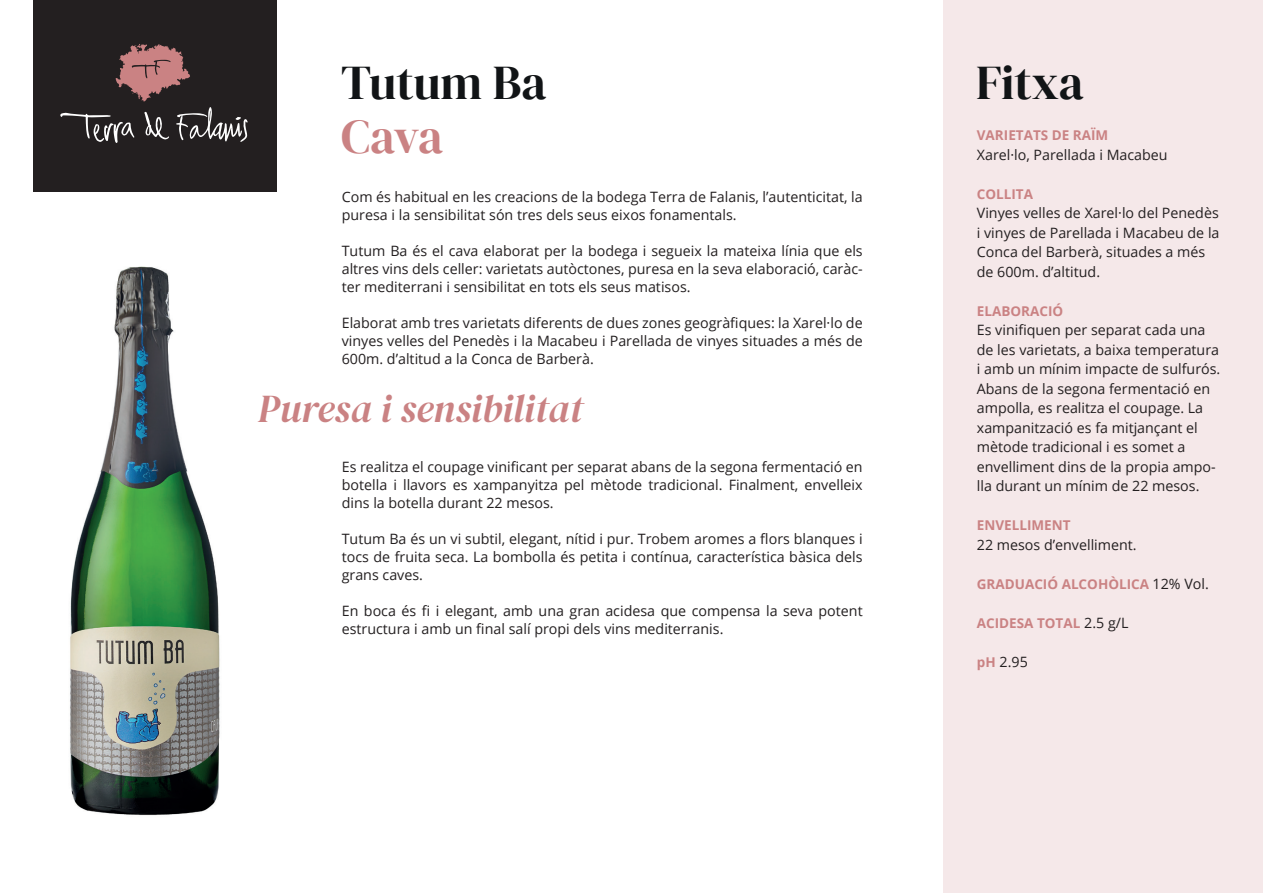
<style>
.page{position:relative;width:1263px;height:893px;background:#fff}
.page>*{position:absolute;margin:0;border:0;box-sizing:border-box;transform-origin:0 0}
.t1{font:48px "DM Serif Display";color:#111416}
.t2{font:48px "DM Serif Display";color:#ca8283}
.t3{font:italic 39px "DM Serif Display";color:#ca8283}
.t4{font:14.25px/19.5px "Open Sans";color:#231f20}
.t5{font:700 13.5px "Open Sans";color:#ca8283}
.s1{font-weight:400;font-size:14.25px;color:#231f20}
.s2{font-weight:700;font-size:13.5px;color:#ca8283}
</style>
<div class="page">
<img style="left:70px;top:266px;width:150px;height:550px">
<div style="left:33px;top:0;width:244px;height:191px;background:#231f20"></div>
<div style="left:943px;top:0;width:320px;height:893px;background:#f5e8e9"></div>
<svg style="left:60px;top:44px;width:188px;height:99px"></svg>
<h1 class="t1" style="left:341px;top:55px;width:207px">Tutum Ba</h1>
<h1 class="t2" style="left:341px;top:109px;width:104px">Cava</h1>
<p class="t4" style="left:342px;top:188px;width:522px;line-height:18px">Com és habitual en les creacions de la bodega Terra de Falanis, l’autenticitat, la puresa i la sensibilitat són tres dels seus eixos fonamentals.</p>
<p class="t4" style="left:342px;top:242px;width:522px;line-height:18px;text-align:justify">Tutum Ba és el cava elaborat per la bodega i segueix la mateixa línia que els altres vins dels celler: varietats autòctones, puresa en la seva elaboració, caràc&shy;ter mediterrani i sensibilitat en tots els seus matisos.</p>
<p class="t4" style="left:342px;top:314px;width:522px;line-height:18px;text-align:justify">Elaborat amb tres varietats diferents de dues zones geogràfiques: la Xarel·lo de vinyes velles del Penedès i la Macabeu i Parellada de vinyes situades a més de 600m. d’altitud a la Conca de Barberà.</p>
<h2 class="t3" style="left:258px;top:386px;width:326px">Puresa i sensibilitat</h2>
<p class="t4" style="left:342px;top:458px;width:522px;line-height:18px;text-align:justify">Es realitza el coupage vinificant per separat abans de la segona fermentació en botella i llavors es xampanyitza pel mètode tradicional. Finalment, envelleix dins la botella durant 22 mesos.</p>
<p class="t4" style="left:342px;top:530px;width:522px;line-height:18px;text-align:justify">Tutum Ba és un vi subtil, elegant, nítid i pur. Trobem aromes a flors blanques i tocs de fruita seca. La bombolla és petita i contínua, característica bàsica dels grans caves.</p>
<p class="t4" style="left:342px;top:602px;width:522px;line-height:18px">En boca és fi i elegant, amb una gran acidesa que compensa la seva potent estructura i amb un final salí propi dels vins mediterranis.</p>
<h1 class="t1" style="left:976px;top:55px;width:109px">Fitxa</h1>
<p class="t5" style="left:977px;top:126px;width:133px">VARIETATS DE RAÏM</p>
<p class="t4" style="left:977px;top:145px;width:192px">Xarel·lo, Parellada i Macabeu</p>
<p class="t5" style="left:977px;top:185px;width:58px">COLLITA</p>
<p class="t4" style="left:977px;top:203px;width:244px">Vinyes velles de Xarel·lo del Penedès i vinyes de Parellada i Macabeu de la<br>Conca del Barberà, situades a més de 600m. d’altitud.</p>
<p class="t5" style="left:977px;top:302px;width:88px">ELABORACIÓ</p>
<p class="t4" style="left:977px;top:320px;width:245px">Es vinifiquen per separat cada una de les varietats, a baixa temperatura i amb un mínim impacte de sulfurós.<br>Abans de la segona fermentació en ampolla, es realitza el coupage. La xampanització es fa mitjançant el mètode tradicional i es somet a envelliment dins de la propia ampo&shy;lla durant un mínim de 22 mesos.</p>
<p class="t5" style="left:977px;top:516px;width:95px">ENVELLIMENT</p>
<p class="t4" style="left:977px;top:535px;width:161px">22 mesos d’envelliment.</p>
<p class="t5" style="left:977px;top:575px;width:233px">GRADUACIÓ ALCOHÒLICA <span class="s1">12% Vol.</span></p>
<p class="t5" style="left:977px;top:614px;width:153px">ACIDESA TOTAL <span class="s1">2.5 g/L</span></p>
<p class="t4" style="left:977px;top:652px;width:53px"><span class="s2">pH</span> 2.95</p>
</div>
